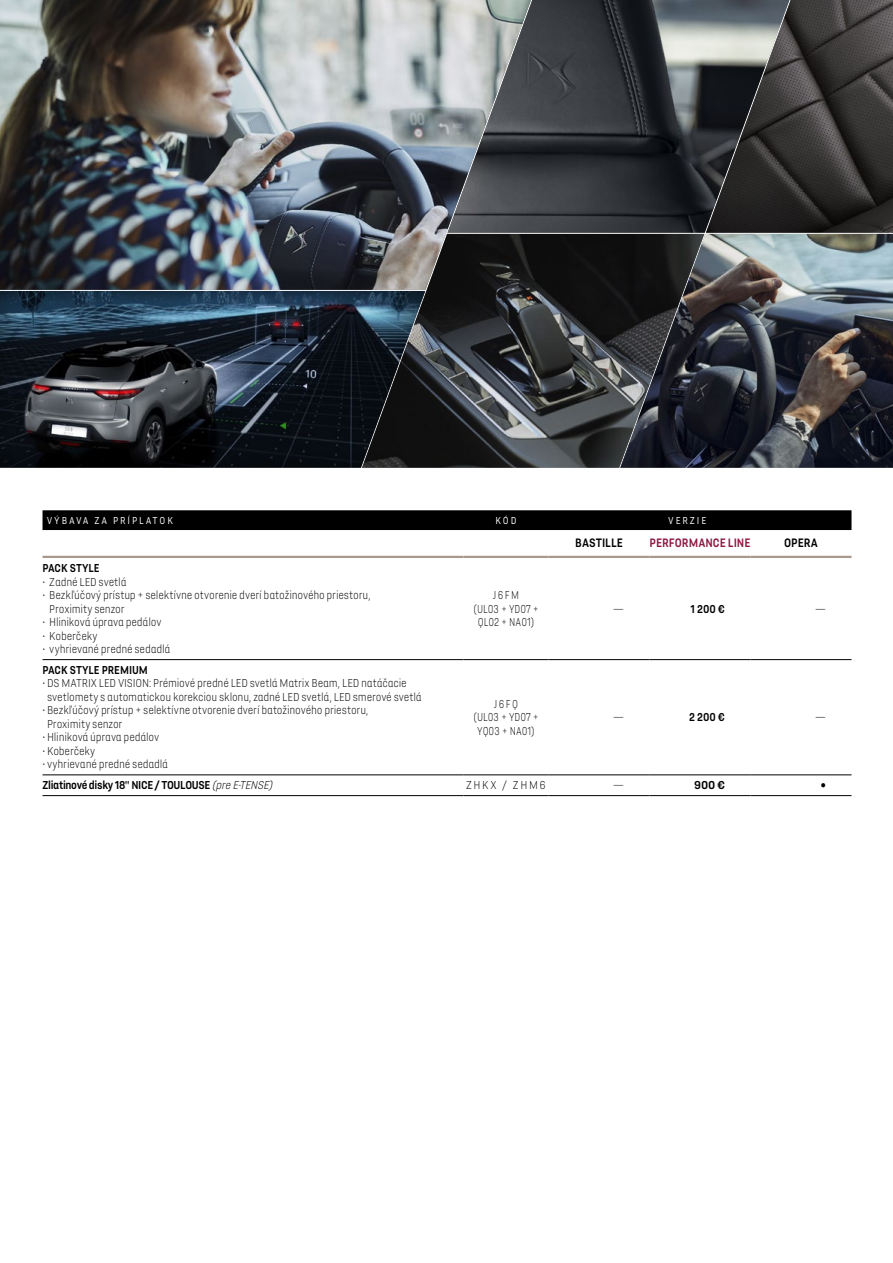
<style>
.page{position:relative;width:893px;height:1263px;background:#fff}
.page>*{position:absolute;margin:0;border:0;box-sizing:border-box;transform-origin:0 0}
.zakladny{font:700 12.75px "DS Automobiles";color:#8f1743;scale:.9 1}
.zakladny-2{font:700 12.75px "DS Automobiles";color:#000;scale:.9 1}
.zakladny-3{font:300 12px/13.5px "DS Automobiles";letter-spacing:-.015em;color:#000;scale:.9 1}
.zakladny-4{font:300 12px/13.5px "DS Automobiles";letter-spacing:-.015em;color:#000;text-align:center;scale:.8 1}
.zakladny-5{font:700 12px "DS Automobiles";letter-spacing:-.03em;color:#000;scale:.92 1}
.zakladny-6{font:700 12px "DS Automobiles";color:#000;scale:.9 1}
.zakladny-7{font:700 12px "DS Automobiles";letter-spacing:-.03em;color:#000;scale:.9 1}
.zakladny-8{font:300 12px "DS Automobiles";letter-spacing:.15em;color:#000;scale:.9 1}
.zakladny-9{font:700 12px "DS Automobiles";letter-spacing:-.03em;color:#000}
.zakladny-10{font:10.5px "DS Automobiles";letter-spacing:.2em;color:#fff;scale:.9 1}
.zakladny-11{font:7.5px "Wingdings";color:#000;scale:.9 1}
.s1{font-weight:300;font-style:italic}
</style>
<div class="page">
<div style="left:43px;top:510px;width:808px;height:20px;background:#000"></div>
<hr style="left:43px;top:556px;width:420px;height:2px;background:#a9998c">
<hr style="left:463px;top:556px;width:86px;height:2px;background:#a9998c">
<hr style="left:549px;top:556px;width:100px;height:2px;background:#a9998c">
<hr style="left:649px;top:556px;width:101px;height:2px;background:#a9998c">
<hr style="left:750px;top:556px;width:101px;height:2px;background:#a9998c">
<hr style="left:43px;top:659px;width:420px;height:1px;background:#000">
<hr style="left:463px;top:659px;width:86px;height:1px;background:#000">
<hr style="left:549px;top:659px;width:100px;height:1px;background:#000">
<hr style="left:649px;top:659px;width:101px;height:1px;background:#000">
<hr style="left:750px;top:659px;width:101px;height:1px;background:#000">
<hr style="left:43px;top:775px;width:420px;height:1px;background:#000">
<hr style="left:463px;top:775px;width:86px;height:1px;background:#000">
<hr style="left:549px;top:775px;width:100px;height:1px;background:#000">
<hr style="left:649px;top:775px;width:101px;height:1px;background:#000">
<hr style="left:750px;top:775px;width:101px;height:1px;background:#000">
<hr style="left:43px;top:795px;width:420px;height:1px;background:#000">
<hr style="left:463px;top:795px;width:86px;height:1px;background:#000">
<hr style="left:549px;top:795px;width:100px;height:1px;background:#000">
<hr style="left:649px;top:795px;width:101px;height:1px;background:#000">
<hr style="left:750px;top:795px;width:101px;height:1px;background:#000">
<img style="left:0;top:0;width:531px;height:290px">
<img style="left:0;top:291px;width:362px;height:177px">
<img style="left:447px;top:0;width:259px;height:233px">
<img style="left:706px;top:0;width:187px;height:233px">
<img style="left:362px;top:234px;width:258px;height:234px">
<img style="left:620px;top:234px;width:273px;height:234px">
<p class="zakladny-10" style="left:47px;top:514px;width:142px">VÝBAVA ZA PRÍPLATOK</p>
<p class="zakladny-10" style="left:495px;top:514px;width:25px">KÓD</p>
<p class="zakladny-10" style="left:668px;top:514px;width:44px">VERZIE</p>
<p class="zakladny-2" style="left:575px;top:534px;width:54px">BASTILLE</p>
<p class="zakladny" style="left:649px;top:534px;width:114px">PERFORMANCE LINE</p>
<p class="zakladny-2" style="left:784px;top:534px;width:39px">OPERA</p>
<p class="zakladny-6" style="left:43px;top:560px;width:65px">PACK STYLE</p>
<p class="zakladny-3" style="left:43px;top:575px;width:95px">• Zadné LED svetlá</p>
<p class="zakladny-3" style="left:49px;top:588px;width:359px;text-indent:-7px">• Bezkľúčový prístup + selektívne otvorenie dverí batožinového priestoru,<br>Proximity senzor</p>
<p class="zakladny-3" style="left:43px;top:615px;width:134px">• Hliniková úprava pedálov</p>
<p class="zakladny-3" style="left:43px;top:629px;width:63px">• Koberčeky</p>
<p class="zakladny-3" style="left:43px;top:642px;width:144px">• vyhrievané predné sedadlá</p>
<p class="zakladny-4" style="left:493px;top:588px;width:34px">J6FM</p>
<p class="zakladny-4" style="left:474px;top:602px;width:83px">(UL03 + YD07 +<br>QL02 + NA01)</p>
<p class="zakladny-3" style="left:613px;top:602px;width:13px">—</p>
<p class="zakladny-7" style="left:691px;top:601px;width:40px">1 200 €</p>
<p class="zakladny-3" style="left:815px;top:602px;width:13px">—</p>
<p class="zakladny-6" style="left:43px;top:662px;width:119px">PACK STYLE PREMIUM</p>
<p class="zakladny-3" style="left:47px;top:676px;width:418px;text-indent:-5px">• DS MATRIX LED VISION: Prémiové predné LED svetlá Matrix Beam, LED natáčacie svetlomety s automatickou korekciou sklonu, zadné LED svetlá, LED smerové svetlá</p>
<p class="zakladny-3" style="left:47px;top:703px;width:359px;text-indent:-5px">• Bezkľúčový prístup + selektívne otvorenie dverí batožinového priestoru,<br>Proximity senzor</p>
<p class="zakladny-3" style="left:43px;top:730px;width:131px">• Hliniková úprava pedálov</p>
<p class="zakladny-3" style="left:43px;top:744px;width:60px">• Koberčeky</p>
<p class="zakladny-3" style="left:43px;top:757px;width:141px">• vyhrievané predné sedadlá</p>
<p class="zakladny-4" style="left:494px;top:697px;width:32px">J6FQ</p>
<p class="zakladny-4" style="left:474px;top:710px;width:83px">(UL03 + YD07 +<br>YQ03 + NA01)</p>
<p class="zakladny-3" style="left:613px;top:710px;width:13px">—</p>
<p class="zakladny-7" style="left:689px;top:709px;width:41px">2 200 €</p>
<p class="zakladny-3" style="left:815px;top:710px;width:13px">—</p>
<p class="zakladny-5" style="left:43px;top:777px;width:255px">Zliatinové disky 18" NICE / TOULOUSE <span class="s1">(preE-TENSE)</span></p>
<p class="zakladny-8" style="left:466px;top:778px;width:90px">ZHKX / ZHM6</p>
<p class="zakladny-3" style="left:613px;top:778px;width:13px">—</p>
<p class="zakladny-9" style="left:694px;top:777px;width:32px">900 €</p>
<p class="zakladny-11" style="left:821px;top:781px;width:7px">●</p>
</div>
